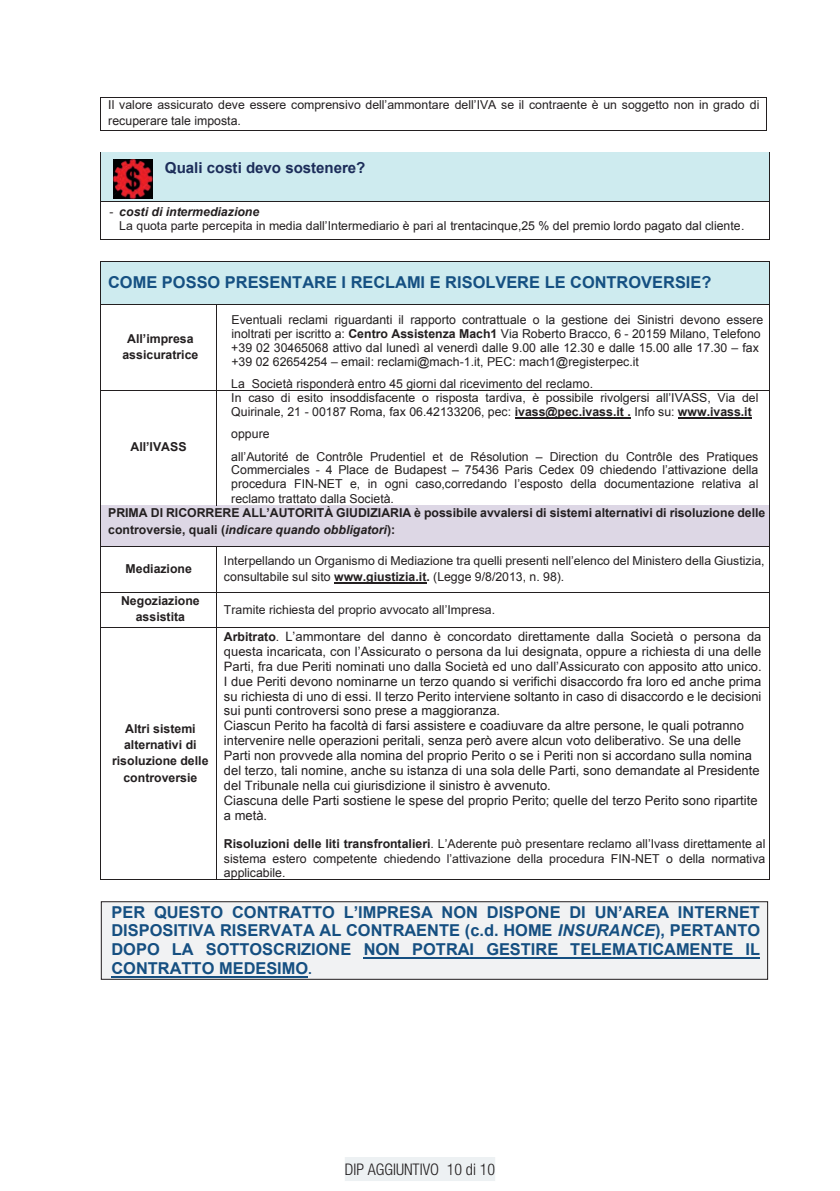
<style>
.page{position:relative;width:840px;height:1191px;background:#fff}
.page>*{position:absolute;margin:0;border:0;box-sizing:border-box;transform-origin:0 0}
.t1{font:700 16.4px/18.8px "Arial";color:#154f81;text-align:justify}
.t2{font:700 16.4px "Arial";color:#155082}
.t3{font:300 condensed 16px "Helvetica Neue";color:#231f20}
.t4{font:700 15px "Arial";color:#1c2d5a}
.t5{font:13px/15px "Arial";color:#231f20}
.t6{font:12.2px/14.2px "Arial";color:#231f20}
.t7{font:700 12.2px/16.2px "Arial";color:#231f20;text-align:center}
.s1{font-weight:700;font-style:italic}
.s2{font-weight:700}
.s3{font-style:italic}
.s4{font-weight:700;font-size:12.2px}
.s5{font-size:12.2px}
.s6{font-size:13.6px}
</style>
<div class="page">
<div style="left:344px;top:1157px;width:151px;height:24px;background:#edf1f3"></div>
<hr style="left:101px;top:97px;width:665px;height:1px;background:#231f20">
<hr style="left:100px;top:98px;width:1px;height:32px;background:#231f20">
<hr style="left:101px;top:130px;width:665px;height:1px;background:#231f20">
<hr style="left:766px;top:98px;width:1px;height:32px;background:#231f20">
<div style="left:101px;top:153px;width:667px;height:48px;background:#ceebef"></div>
<hr style="left:101px;top:152px;width:667px;height:1px;background:#231f20">
<hr style="left:100px;top:155px;width:1px;height:46px;background:#231f20">
<hr style="left:768px;top:155px;width:1px;height:46px;background:#231f20">
<hr style="left:101px;top:201px;width:667px;height:1px;background:#231f20">
<hr style="left:100px;top:204px;width:1px;height:35px;background:#231f20">
<hr style="left:101px;top:239px;width:667px;height:1px;background:#231f20">
<hr style="left:768px;top:204px;width:1px;height:35px;background:#231f20">
<div style="left:101px;top:262px;width:667px;height:42px;background:#ceebef"></div>
<hr style="left:101px;top:261px;width:667px;height:1px;background:#231f20">
<hr style="left:100px;top:262px;width:1px;height:42px;background:#231f20">
<hr style="left:768px;top:262px;width:1px;height:42px;background:#231f20">
<hr style="left:101px;top:304px;width:115px;height:1px;background:#231f20">
<hr style="left:217px;top:304px;width:551px;height:1px;background:#231f20">
<hr style="left:100px;top:305px;width:1px;height:85px;background:#231f20">
<hr style="left:216px;top:305px;width:1px;height:85px;background:#231f20">
<hr style="left:768px;top:305px;width:1px;height:85px;background:#231f20">
<hr style="left:101px;top:390px;width:115px;height:1px;background:#231f20">
<hr style="left:217px;top:390px;width:551px;height:1px;background:#231f20">
<hr style="left:100px;top:392px;width:1px;height:113px;background:#231f20">
<hr style="left:216px;top:392px;width:1px;height:113px;background:#231f20">
<hr style="left:768px;top:392px;width:1px;height:113px;background:#231f20">
<div style="left:101px;top:505px;width:667px;height:40px;background:#ddd7e5"></div>
<hr style="left:100px;top:506px;width:1px;height:39px;background:#231f20">
<hr style="left:768px;top:506px;width:1px;height:39px;background:#231f20">
<hr style="left:334px;top:582px;width:92px;height:1px;background:#231f20">
<hr style="left:101px;top:545px;width:115px;height:1px;background:#231f20">
<hr style="left:217px;top:545px;width:551px;height:1px;background:#231f20">
<hr style="left:100px;top:547px;width:1px;height:45px;background:#231f20">
<hr style="left:216px;top:547px;width:1px;height:45px;background:#231f20">
<hr style="left:768px;top:547px;width:1px;height:45px;background:#231f20">
<hr style="left:101px;top:592px;width:115px;height:1px;background:#231f20">
<hr style="left:217px;top:592px;width:551px;height:1px;background:#231f20">
<hr style="left:100px;top:593px;width:1px;height:34px;background:#231f20">
<hr style="left:216px;top:593px;width:1px;height:34px;background:#231f20">
<hr style="left:768px;top:593px;width:1px;height:34px;background:#231f20">
<hr style="left:101px;top:627px;width:115px;height:1px;background:#231f20">
<hr style="left:217px;top:627px;width:551px;height:1px;background:#231f20">
<hr style="left:100px;top:629px;width:1px;height:250px;background:#231f20">
<hr style="left:101px;top:879px;width:115px;height:1px;background:#231f20">
<hr style="left:216px;top:629px;width:1px;height:250px;background:#231f20">
<hr style="left:217px;top:879px;width:551px;height:1px;background:#231f20">
<hr style="left:768px;top:629px;width:1px;height:250px;background:#231f20">
<img style="left:113px;top:159px;width:39px;height:39px">
<div style="left:101px;top:901px;width:666px;height:78px;background:#f1f2f3"></div>
<div style="left:101px;top:901px;width:666px;height:78px;border:1px solid #231f20"></div>
<hr style="left:363px;top:957px;width:396px;height:1px;background:#154f81">
<hr style="left:111px;top:976px;width:197px;height:1px;background:#154f81">
<hr style="left:515px;top:417px;width:115px;height:2px;background:#231f20">
<hr style="left:678px;top:417px;width:73px;height:2px;background:#231f20">
<p class="t6" style="left:108px;top:97px;width:652px;line-height:16.2px">Il valore assicurato deve essere comprensivo dell’ammontare dell’IVA se il contraente è un soggetto non in grado di recuperare tale imposta.</p>
<p class="t4" style="left:165px;top:158px;width:202px">Quali costi devo sostenere?</p>
<p class="t6" style="left:119px;top:204px;width:626px;text-indent:-10px">- <span class="s1">costi di intermediazione<br></span>La quota parte percepita in media dall’Intermediario è pari al trentacinque,25 % del premio lordo pagato dal cliente.</p>
<h1 class="t2" style="left:108px;top:271px;width:604px">COME POSSO PRESENTARE I RECLAMI E RISOLVERE LE CONTROVERSIE?</h1>
<p class="t7" style="left:122px;top:331px;width:77px">All’impresa assicuratrice</p>
<p class="t6" style="left:231px;top:312px;width:533px">Eventuali reclami riguardanti il rapporto contrattuale o la gestione dei Sinistri devono essere inoltrati per iscritto a: <span class="s2">Centro Assistenza Mach1</span> Via Roberto Bracco, 6 - 20159 Milano, Telefono +39 02 30465068 attivo dal lunedì al venerdì dalle 9.00 alle 12.30 e dalle 15.00 alle 17.30 – fax +39 02 62654254 – email: reclami@mach-1.it, PEC: mach1@registerpec.it</p>
<p class="t6" style="left:231px;top:376px;width:363px">La Società risponderà entro 45 giorni dal ricevimento del reclamo.</p>
<p class="t6" style="left:231px;top:390px;width:528px">In caso di esito insoddisfacente o risposta tardiva, è possibile rivolgersi all’IVASS, Via del<br>Quirinale, 21 - 00187 Roma, fax 06.42133206, pec: <span class="s2">ivass@pec.ivass.it .</span> Info su: <span class="s2">www.ivass.it</span></p>
<p class="t6" style="left:231px;top:422px;width:528px;line-height:23px">oppure<br>all’Autorité de Contrôle Prudentiel et de Résolution – Direction du Contrôle des Pratiques</p>
<p class="t6" style="left:231px;top:463px;width:528px;line-height:13.4px">Commerciales - 4 Place de Budapest – 75436 Paris Cedex 09 chiedendo l’attivazione della procedura FIN-NET e, in ogni caso,corredando l’esposto della documentazione relativa al</p>
<p class="t6" style="left:231px;top:492px;width:164px">reclamo trattato dalla Società.</p>
<p class="t7" style="left:108px;top:505px;width:658px;text-align:left">PRIMA DI RICORRERE ALL’AUTORITÀ GIUDIZIARIA è possibile avvalersi di sistemi alternativi di risoluzione delle controversie, quali (<span class="s3">indicare quando obbligatori</span>):</p>
<p class="t7" style="left:125px;top:561px;width:68px">Mediazione</p>
<p class="t6" style="left:224px;top:552px;width:542px;line-height:16.2px">Interpellando un Organismo di Mediazione tra quelli presenti nell’elenco del Ministero della Giustizia, consultabile sul sito <span class="s2">www.giustizia.it.</span> (Legge 9/8/2013, n. 98).</p>
<p class="t7" style="left:121px;top:593px;width:80px">Negoziazione assistita</p>
<p class="t6" style="left:224px;top:602px;width:273px">Tramite richiesta del proprio avvocato all’Impresa.</p>
<p class="t7" style="left:130px;top:439px;width:58px">All’IVASS</p>
<p class="t5" style="left:224px;top:629px;width:539px"><span class="s4">Arbitrato</span><span class="s5">.</span> L’ammontare del danno è concordato direttamente dalla Società o persona da questa incaricata, con l’Assicurato o persona da lui designata, oppure a richiesta di una delle Parti, fra due Periti nominati uno dalla Società ed uno dall’Assicurato con apposito atto unico.<br>I due Periti devono nominarne un terzo quando si verifichi disaccordo fra loro ed anche prima su richiesta di uno di essi. Il terzo Perito interviene soltanto in caso di disaccordo e le decisioni sui punti controversi sono prese a maggioranza.<br>Ciascun Perito ha facoltà di farsi assistere e coadiuvare da altre persone, le quali potranno intervenire nelle operazioni peritali, senza però avere alcun voto deliberativo. Se una delle Parti non provvede alla nomina del proprio Perito o se i Periti non si accordano sulla nomina del terzo, tali nomine, anche su istanza di una sola delle Parti, sono demandate al Presidente del Tribunale nella cui giurisdizione il sinistro è avvenuto.<br>Ciascuna delle Parti sostiene le spese del proprio Perito; quelle del terzo Perito sono ripartite a metà.</p>
<p class="t6" style="left:224px;top:837px;width:542px;text-align:justify"><span class="s2">Risoluzioni delle liti transfrontalieri</span>. L’Aderente può presentare reclamo all’Ivass direttamente al sistema estero competente chiedendo l’attivazione della procedura FIN-NET o della normativa applicabile.</p>
<h1 class="t1" style="left:111px;top:902px;width:649px">PER QUESTO CONTRATTO L’IMPRESA NON DISPONE DI UN’AREA INTERNET DISPOSITIVA RISERVATA AL CONTRAENTE (c.d. HOME <span class="s3">INSURANCE</span>), PERTANTO DOPO LA SOTTOSCRIZIONE NON POTRAI GESTIRE TELEMATICAMENTE IL CONTRATTO MEDESIMO<span class="s6">.</span></h1>
<p class="t7" style="left:112px;top:721px;width:98px">Altri sistemi alternativi di risoluzione delle controversie</p>
<h2 class="t3" style="left:344px;top:1160px;width:152px">DIP AGGIUNTIVO 10 di 10</h2>
</div>
